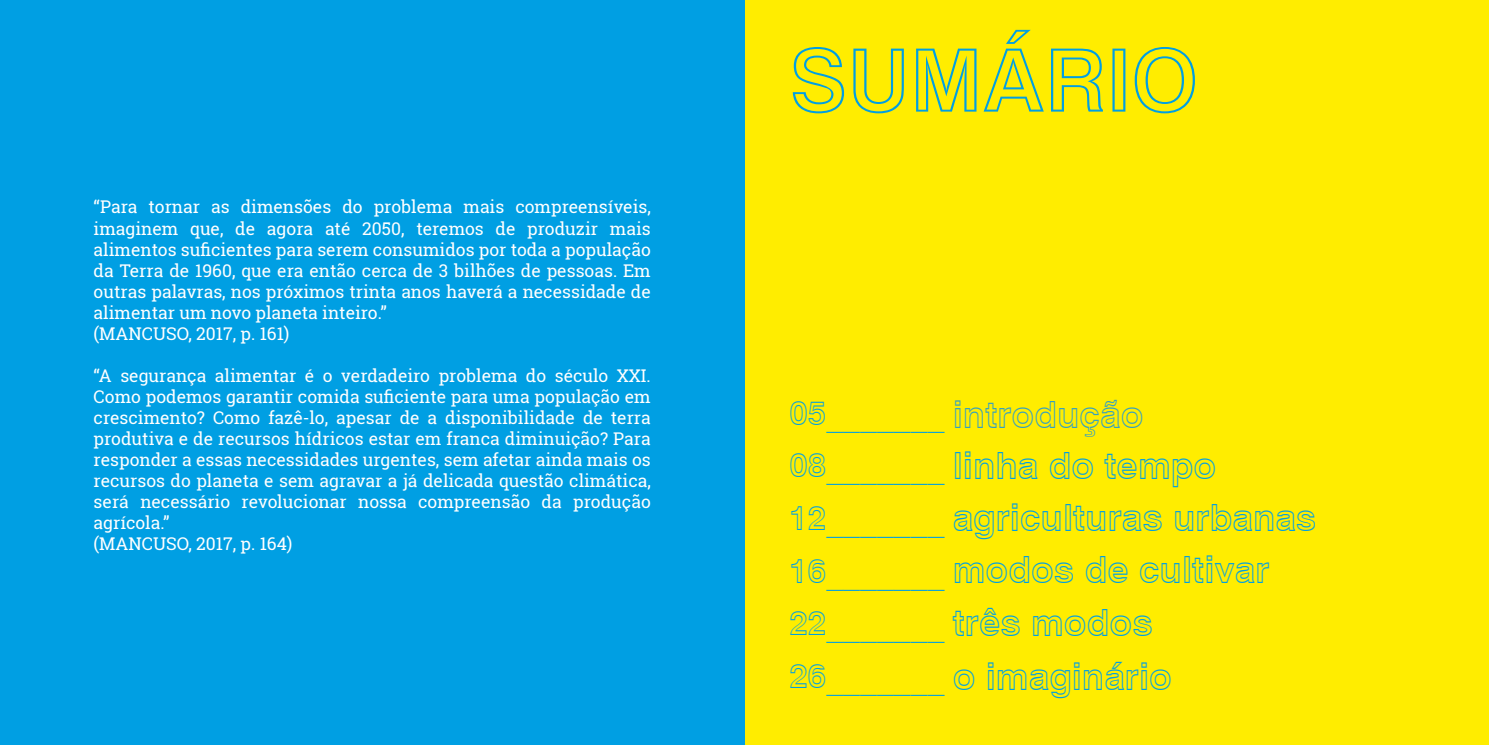
<style>
.page{position:relative;width:1489px;height:745px;background:#fff}
.page>*{position:absolute;margin:0;border:0;box-sizing:border-box;transform-origin:0 0}
.t1{font:87.5px "Swiss 721 BT Bold Outline";color:#009fe3}
.t2{font:37.5px/51.8px "Swiss 721 BT Bold Outline";color:#009fe3}
.t3{font:37.5px "Swiss 721 BT Bold Outline";color:#339fc2}
.t4{font:33.75px/52.5px "Swiss 721 BT Bold Outline";color:#009fe3;text-align:justify}
.t5{font:17.5px/21px "Roboto Slab";color:#fff}
.s1{font-size:33.75px;color:#009fe3}
</style>
<div class="page">
<div style="left:744px;top:0;width:744px;height:744px;background:#ffed00"></div>
<div style="left:0;top:0;width:744px;height:744px;background:#009fe3"></div>
<p class="t5" style="left:94px;top:196px;width:558px">“Para tornar as dimensões do problema mais compreensíveis, imaginem que, de agora até 2050, teremos de produzir mais alimentos suficientes para serem consumidos por toda a população da Terra de 1960, que era então cerca de 3 bilhões de pessoas. Em outras palavras, nos próximos trinta anos haverá a necessidade de alimentar um novo planeta inteiro.”<br>(MANCUSO, 2017, p. 161)</p>
<p class="t5" style="left:94px;top:364px;width:558px">“A segurança alimentar é o verdadeiro problema do século XXI.<br>Como podemos garantir comida suficiente para uma população em crescimento? Como fazê-lo, apesar de a disponibilidade de terra produtiva e de recursos hídricos estar em franca diminuição? Para responder a essas necessidades urgentes, sem afetar ainda mais os recursos do planeta e sem agravar a já delicada questão climática, será necessário revolucionar nossa compreensão da produção agrícola.”<br>(MANCUSO, 2017, p. 164)</p>
<h1 class="t1" style="left:789px;top:28px;width:411px">SUMÁRIO</h1>
<h2 class="t3" style="left:789px;top:391px;width:355px"><span class="s1">05_______</span> introdução</h2>
<h3 class="t4" style="left:789px;top:438px;width:156px">08_______ 12_______ 16_______ 22_______ 26_______</h3>
<h2 class="t2" style="left:952px;top:440px;width:365px">linha do tempo agriculturas urbanas modos de cultivar</h2>
<h2 class="t2" style="left:952px;top:596px;width:202px">três modos</h2>
<h2 class="t2" style="left:952px;top:650px;width:221px">o imaginário</h2>
</div>
